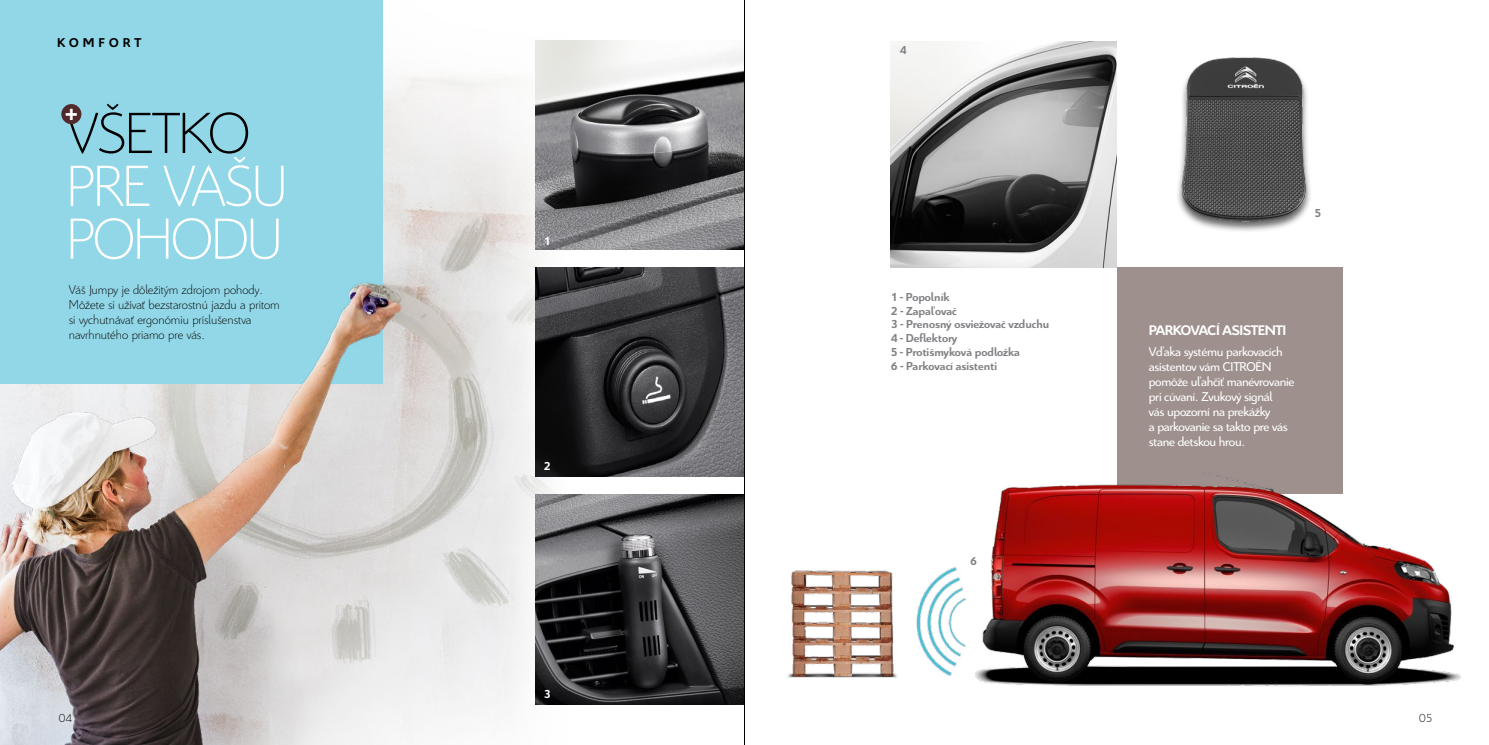
<style>
.page{position:relative;width:1489px;height:745px;background:#fff}
.page>*{position:absolute;margin:0;border:0;box-sizing:border-box;transform-origin:0 0}
.t1{font:300 62.5px/52.8px "Citroen";letter-spacing:-.03em;color:#fff}
.t2{font:300 62.5px "Citroen";letter-spacing:-.03em;color:#000}
.t3{font:700 condensed 26.5px "CI Tbeta";color:#fff}
.t4{font:700 15px "Citroen";letter-spacing:-.03em;color:#fff}
.t5{font:13.75px/15px "Citroen";letter-spacing:-.02em;color:#fff}
.t6{font:300 13.75px/15px "Citroen";color:#000}
.t7{font:700 13.75px "Citroen";letter-spacing:.3em;color:#000}
.t8{font:700 12.5px/13.8px "Citroen";color:#808285}
.t9{font:300 12.5px "Citroen";color:#000}
.t10{font:700 12.5px "Citroen";color:#fff}
</style>
<div class="page">
<img style="left:614px;top:267px;width:130px;height:209px">
<img style="left:614px;top:494px;width:124px;height:209px">
<img style="left:535px;top:40px;width:209px;height:209px">
<div style="left:0;top:0;width:382px;height:383px;background:#92d7e7"></div>
<img style="left:1116px;top:41px;width:195px;height:195px">
<div style="left:1116px;top:267px;width:226px;height:226px;background:#9e918d"></div>
<img style="left:890px;top:41px;width:226px;height:226px">
<img style="left:0;top:94px;width:614px;height:650px">
<img style="left:738px;top:459px;width:722px;height:246px">
<div style="left:61px;top:104px;width:20px;height:20px;background:#52292c;border-radius:50%"></div>
<hr style="left:744px;top:0;width:1px;height:744px;background:#000">
<p class="t7" style="left:57px;top:35px;width:85px">KOMFORT</p>
<h1 class="t2" style="left:66px;top:96px;width:185px">VŠETKO</h1>
<h1 class="t1" style="left:66px;top:159px;width:223px">PRE VAŠU<br>POHODU</h1>
<p class="t6" style="left:69px;top:282px;width:212px">Váš Jumpy je dôležitým zdrojom pohody.<br>Môžete si užívať bezstarostnú jazdu a pritom si vychutnávať ergonómiu príslušenstva navrhnutého priamo pre vás.</p>
<h2 class="t3" style="left:65px;top:93px;width:15px">+</h2>
<p class="t10" style="left:544px;top:233px;width:8px">1</p>
<p class="t10" style="left:544px;top:458px;width:8px">2</p>
<p class="t10" style="left:544px;top:686px;width:8px">3</p>
<p class="t8" style="left:899px;top:43px;width:8px">4</p>
<p class="t8" style="left:890px;top:289px;width:160px">1 - Popolník<br>2 - Zapaľovač<br>3 - Prenosný osviežovač vzduchu<br>4 - Deflektory<br>5 - Protišmyková podložka<br>6 - Parkovací asistenti</p>
<p class="t8" style="left:970px;top:553px;width:8px">6</p>
<p class="t8" style="left:1314px;top:206px;width:8px">5</p>
<p class="t4" style="left:1148px;top:321px;width:139px">PARKOVACÍ ASISTENTI</p>
<p class="t5" style="left:1148px;top:344px;width:147px">Vďaka systému parkovacích asistentov vám CITROËN pomôže uľahčiť manévrovanie pri cúvaní. Zvukový signál<br>vás upozorní na prekážky<br>a parkovanie sa takto pre vás stane detskou hrou.</p>
<p class="t9" style="left:59px;top:710px;width:15px">04</p>
<p class="t9" style="left:1418px;top:710px;width:15px">05</p>
</div>
